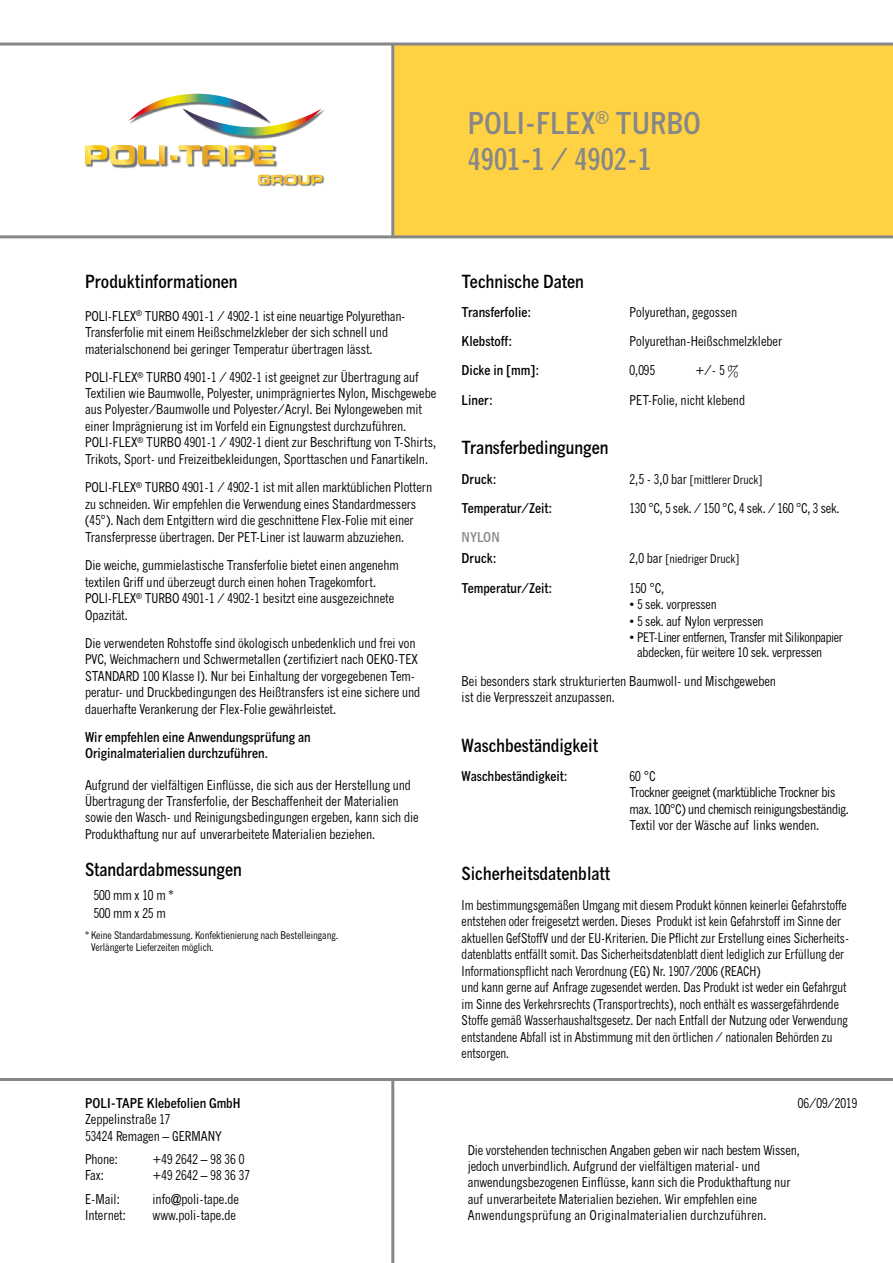
<style>
.page{position:relative;width:893px;height:1263px;background:#fff}
.page>*{position:absolute;margin:0;border:0;box-sizing:border-box;transform-origin:0 0}
.t1{font:700 condensed 30px/36px "News Gothic MT Pro";color:#878787}
.t2{font:700 condensed 18px "News Gothic MT Pro";color:#000}
.t3{font:condensed 13.5px/16.5px "News Gothic MT Pro";color:#000}
.t4{font:condensed 13.5px/16.5px "News Gothic MT Pro";color:#000;scale:.95 1}
.t5{font:700 condensed 13.5px/16px "News Gothic MT Pro";color:#000}
.t6{font:condensed 13.5px/16.5px "News Gothic MT Pro";letter-spacing:-.02em;color:#000}
.t7{font:700 condensed 13.5px "News Gothic MT Pro";color:#878787}
.t8{font:condensed 13.2px/15px "News Gothic MT Pro";letter-spacing:-.02em;color:#000}
.t9{font:condensed 12px "News Gothic MT Pro";color:#000}
.t10{font:condensed 10.5px/12px "News Gothic MT Pro";color:#000}
.s1{font-size:13.5px}
</style>
<div class="page">
<div style="left:393px;top:44px;width:500px;height:193px;background:#ffd244"></div>
<hr style="left:0;top:235px;width:893px;height:3px;background:#878787">
<hr style="left:0;top:43px;width:893px;height:3px;background:#878787">
<hr style="left:391px;top:44px;width:3px;height:193px;background:#878787">
<hr style="left:0;top:1078px;width:893px;height:3px;background:#878787">
<hr style="left:391px;top:1079px;width:3px;height:184px;background:#878787">
<img style="left:259px;top:175px;width:66px;height:12px">
<svg style="left:258px;top:175px;width:64px;height:10px"></svg>
<img style="left:86px;top:165px;width:82px;height:3px">
<img style="left:187px;top:145px;width:90px;height:23px">
<svg style="left:85px;top:145px;width:189px;height:20px"></svg>
<img style="left:229px;top:109px;width:96px;height:30px">
<svg style="left:128px;top:94px;width:194px;height:42px"></svg>
<h1 class="t1" style="left:468px;top:105px;width:235px">POLI-FLEX<sup>®</sup> TURBO<br>4901-1 / 4902-1</h1>
<h2 class="t2" style="left:85px;top:270px;width:154px">Produktinformationen</h2>
<p class="t3" style="left:85px;top:308px;width:322px">POLI-FLEX<sup>®</sup> TURBO 4901-1 / 4902-1 ist eine neuartige Polyurethan-<br>Transferfolie mit einem Heißschmelzkleber der sich schnell und materialschonend bei geringer Temperatur übertragen lässt.</p>
<p class="t3" style="left:85px;top:369px;width:353px">POLI-FLEX<sup>®</sup> TURBO 4901-1 / 4902-1 ist geeignet zur Übertragung auf Textilien wie Baumwolle, Polyester, unimprägniertes Nylon, Mischgewebe aus Polyester/Baumwolle und Polyester/Acryl. Bei Nylongeweben mit einer Imprägnierung ist im Vorfeld ein Eignungstest durchzuführen.<br>POLI-FLEX<sup>®</sup> TURBO 4901-1 / 4902-1 dient zur Beschriftung von T-Shirts, Trikots, Sport- und Freizeitbekleidungen, Sporttaschen und Fanartikeln.</p>
<p class="t3" style="left:85px;top:479px;width:349px">POLI-FLEX<sup>®</sup> TURBO 4901-1 / 4902-1 ist mit allen marktüblichen Plottern zu schneiden. Wir empfehlen die Verwendung eines Standardmessers (45°). Nach dem Entgittern wird die geschnittene Flex-Folie mit einer Transferpresse übertragen. Der PET-Liner ist lauwarm abzuziehen.</p>
<p class="t3" style="left:85px;top:557px;width:315px">Die weiche, gummielastische Transferfolie bietet einen angenehm textilen Griff und überzeugt durch einen hohen Tragekomfort.<br>POLI-FLEX<sup>®</sup> TURBO 4901-1 / 4902-1 besitzt eine ausgezeichnete Opazität.</p>
<p class="t3" style="left:85px;top:635px;width:337px">Die verwendeten Rohstoffe sind ökologisch unbedenklich und frei von PVC, Weichmachern und Schwermetallen (zertifiziert nach OEKO-TEX STANDARD 100 Klasse I). Nur bei Einhaltung der vorgegebenen Tem&shy;peratur- und Druckbedingungen des Heißtransfers ist eine sichere und dauerhafte Verankerung der Flex-Folie gewährleistet.</p>
<p class="t5" style="left:85px;top:729px;width:227px">Wir empfehlen eine Anwendungsprüfung an<br>Originalmaterialien durchzuführen.</p>
<p class="t3" style="left:85px;top:777px;width:335px;line-height:16px">Aufgrund der vielfältigen Einflüsse, die sich aus der Herstellung und Übertragung der Transferfolie, der Beschaffenheit der Materialien sowie den Wasch- und Reinigungsbedingungen ergeben, kann sich die Produkthaftung nur auf unverarbeitete Materialien beziehen.</p>
<h2 class="t2" style="left:85px;top:858px;width:158px">Standardabmessungen</h2>
<p class="t3" style="left:93px;top:886px;width:82px;line-height:18px">500 mm x 10 m *<br>500 mm x 25 m</p>
<p class="t10" style="left:91px;top:929px;width:248px;text-indent:-6px">* Keine Standardabmessung. Konfektienierung nach Bestelleingang.<br>Verlängerte Lieferzeiten möglich.</p>
<p class="t5" style="left:85px;top:1095px;width:157px">POLI-TAPE Klebefolien GmbH</p>
<p class="t3" style="left:85px;top:1111px;width:138px">Zeppelinstraße 17<br>53424 Remagen – GERMANY</p>
<p class="t3" style="left:85px;top:1151px;width:34px">Phone:</p>
<p class="t3" style="left:153px;top:1151px;width:93px">+49 2642 – 98 36 0</p>
<p class="t3" style="left:85px;top:1167px;width:20px">Fax:</p>
<p class="t3" style="left:153px;top:1167px;width:99px">+49 2642 – 98 36 37</p>
<p class="t3" style="left:85px;top:1190px;width:36px">E-Mail:</p>
<p class="t3" style="left:153px;top:1190px;width:88px">info@poli-tape.de</p>
<p class="t3" style="left:85px;top:1207px;width:42px">Internet:</p>
<p class="t3" style="left:153px;top:1207px;width:85px">www.poli-tape.de</p>
<h2 class="t2" style="left:462px;top:270px;width:124px">Technische Daten</h2>
<p class="t5" style="left:462px;top:304px;width:71px">Transferfolie:</p>
<p class="t3" style="left:630px;top:304px;width:109px">Polyurethan, gegossen</p>
<p class="t5" style="left:462px;top:333px;width:52px">Klebstoff:</p>
<p class="t3" style="left:630px;top:333px;width:154px">Polyurethan-Heißschmelzkleber</p>
<p class="t5" style="left:462px;top:362px;width:79px">Dicke in [mm]:</p>
<p class="t3" style="left:630px;top:362px;width:27px">0,095</p>
<p class="t3" style="left:696px;top:362px;width:45px">+/- 5 %</p>
<p class="t5" style="left:462px;top:392px;width:33px">Liner:</p>
<p class="t3" style="left:630px;top:392px;width:117px">PET-Folie, nicht klebend</p>
<h2 class="t2" style="left:462px;top:437px;width:148px">Transferbedingungen</h2>
<p class="t5" style="left:462px;top:470px;width:36px">Druck:</p>
<p class="t9" style="left:630px;top:472px;width:134px"><span class="s1">2,5 - 3,0 bar</span> [mittlerer Druck]</p>
<p class="t5" style="left:462px;top:500px;width:92px">Temperatur/Zeit:</p>
<p class="t3" style="left:630px;top:500px;width:212px">130 °C, 5 sek. / 150 °C, 4 sek. / 160 °C, 3 sek.</p>
<p class="t7" style="left:462px;top:529px;width:40px">NYLON</p>
<p class="t5" style="left:462px;top:550px;width:36px">Druck:</p>
<p class="t9" style="left:630px;top:552px;width:111px"><span class="s1">2,0 bar</span> [niedriger Druck]</p>
<p class="t5" style="left:462px;top:579px;width:92px">Temperatur/Zeit:</p>
<p class="t3" style="left:630px;top:579px;width:36px">150 °C,</p>
<p class="t8" style="left:630px;top:597px;width:89px"><span class="s1">•</span> 5 sek. vorpressen</p>
<p class="t8" style="left:630px;top:613px;width:135px"><span class="s1">•</span> 5 sek. auf Nylon verpressen</p>
<p class="t8" style="left:637px;top:630px;width:207px;text-indent:-8px"><span class="s1">•</span> PET-Liner entfernen, Transfer mit Silikonpapier abdecken, für weitere 10 sek. verpressen</p>
<p class="t3" style="left:462px;top:672px;width:316px">Bei besonders stark strukturierten Baumwoll- und Mischgeweben ist die Verpresszeit anzupassen.</p>
<h2 class="t2" style="left:462px;top:734px;width:138px">Waschbeständigkeit</h2>
<p class="t5" style="left:462px;top:768px;width:108px">Waschbeständigkeit:</p>
<p class="t6" style="left:630px;top:768px;width:221px">60 °C<br>Trockner geeignet (marktübliche Trockner bis max. 100°C) und chemisch reinigungsbeständig.<br>Textil vor der Wäsche auf links wenden.</p>
<h2 class="t2" style="left:462px;top:862px;width:150px">Sicherheitsdatenblatt</h2>
<p class="t4" style="left:462px;top:897px;width:408px">Im bestimmungsgemäßen Umgang mit diesem Produkt können keinerlei Gefahrstoffe entstehen oder freigesetzt werden. Dieses Produkt ist kein Gefahrstoff im Sinne der aktuellen GefStoffV und der EU-Kriterien. Die Pflicht zur Erstellung eines Sicherheits&shy;datenblatts entfällt somit. Das Sicherheitsdatenblatt dient lediglich zur Erfüllung der Informationspflicht nach Verordnung (EG) Nr. 1907/2006 (REACH)<br>und kann gerne auf Anfrage zugesendet werden. Das Produkt ist weder ein Gefahrgut im Sinne des Verkehrsrechts (Transportrechts), noch enthält es wassergefährdende Stoffe gemäß Wasserhaushaltsgesetz. Der nach Entfall der Nutzung oder Verwendung entstandene Abfall ist in Abstimmung mit den örtlichen / nationalen Behörden zu entsorgen.</p>
<p class="t3" style="left:798px;top:1095px;width:61px">06/09/2019</p>
<p class="t3" style="left:468px;top:1142px;width:334px">Die vorstehenden technischen Angaben geben wir nach bestem Wissen, jedoch unverbindlich. Aufgrund der vielfältigen material- und anwendungsbezogenen Einflüsse, kann sich die Produkthaftung nur auf unverarbeitete Materialien beziehen. Wir empfehlen eine Anwendungsprüfung an Originalmaterialien durchzuführen.</p>
</div>
